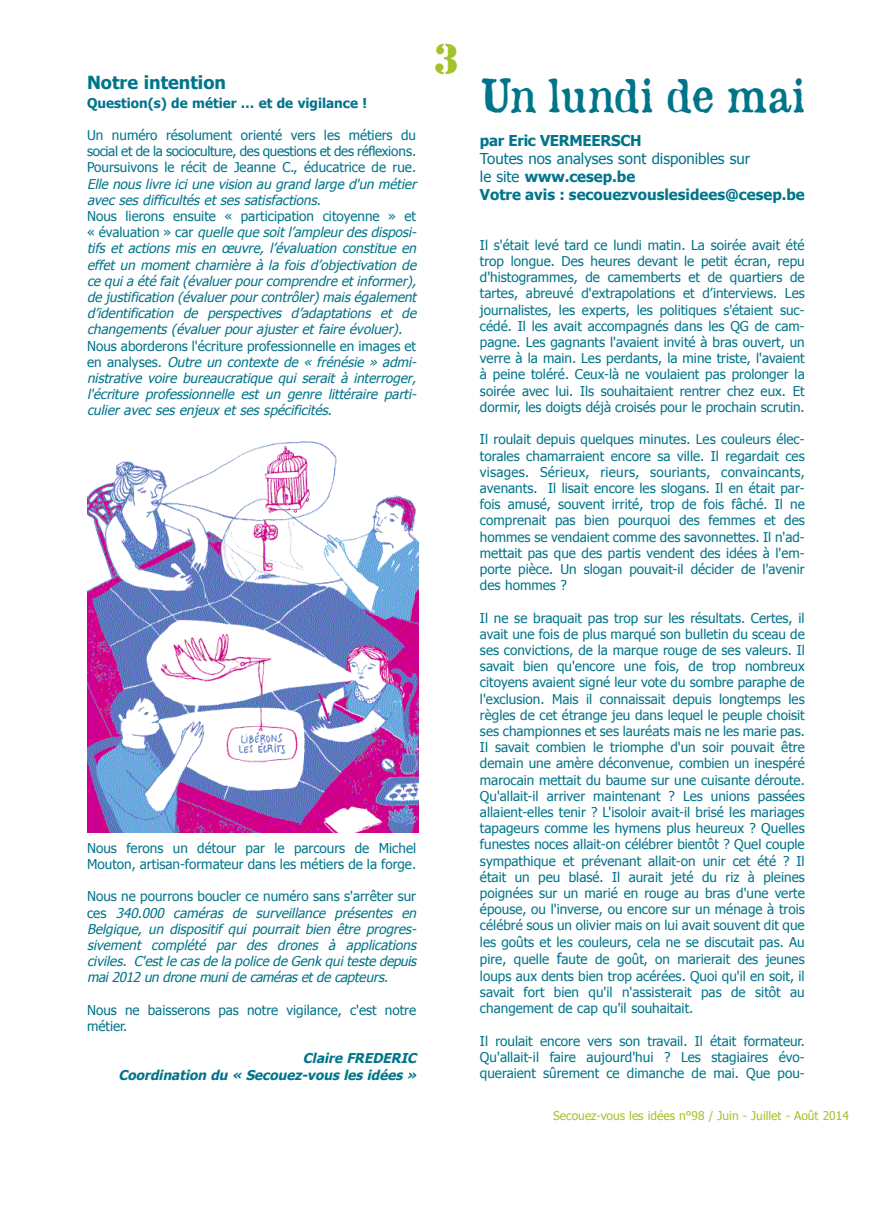
<style>
.page{position:relative;width:893px;height:1212px;background:#fff}
.page>*{position:absolute;margin:0;border:0;box-sizing:border-box;transform-origin:0 0}
.t1{font:45px "Old Newspaper Types";letter-spacing:-.015em;color:#00758a}
.t2{font:45px "Stencil";color:#a3c329}
.t3{font:700 18px "Tahoma";color:#00758a}
.t4{font:700 15px/18px "Tahoma";color:#00758a}
.t5{font:700 15px "Tahoma";letter-spacing:-.02em;color:#00758a}
.t6{font:13.5px/16.2px "Tahoma";color:#00758a;text-align:justify}
.t7{font:italic 13.5px/16.2px "Tahoma";color:#00758a}
.t8{font:italic 700 13.5px/16.2px "Tahoma";color:#00758a;text-align:right}
.t9{font:700 13.5px "Tahoma";color:#00758a}
.t10{font:12px "Tahoma";color:#a3c329}
.s1{font-style:normal}
.s2{font-weight:400}
.s3{font-size:15px}
</style>
<div class="page">
<img style="left:88px;top:441px;width:331px;height:391px">
<h2 class="t3" style="left:87px;top:71px;width:140px">Notre intention</h2>
<p class="t9" style="left:87px;top:94px;width:281px">Question(s) de métier … et de vigilance !</p>
<p class="t6" style="left:87px;top:126px;width:331px">Un numéro résolument orienté vers les métiers du social et de la socioculture, des questions et des réflexions.<br>Poursuivons le récit de Jeanne C., éducatrice de rue.</p>
<p class="t7" style="left:87px;top:175px;width:334px">Elle nous livre ici une vision au grand large d'un métier avec ses difficultés et ses satisfactions<span class="s1">.<br>Nous lierons ensuite « participation citoyenne » et « é v a l u a t i o n » c a r</span> quelle que soitl’ampleurdesdisposi&shy;tifs et actions mis en œuvre, l’évaluation constitue en effet un moment charnière à la fois d’objectivation de ce quia été fait(évaluerpourcomprendre etinformer), de j ustification (évaluerpourcontrôler)maiségalement d’identification de perspectives d’adaptations et de changements (évaluer pour ajuster et faire évoluer).</p>
<p class="t7" style="left:87px;top:337px;width:334px"><span class="s1">Nous aborderons l'écriture professionnelle en images et e n a n a l y s e s .</span> Outre un contexte de « frénésie » admi&shy;nistrative voire bureaucratique qui serait à interroger, l'écriture professionnelle est un genre littéraire parti&shy;culier avec ses enjeux et ses spécificités<span class="s1">.</span></p>
<h1 class="t2" style="left:434px;top:41px;width:27px">3</h1>
<p class="t6" style="left:87px;top:839px;width:331px">Nous ferons un détour par le parcours de Michel<br>Mouton, artisan-formateur dans les métiers de la forge.</p>
<p class="t7" style="left:87px;top:888px;width:334px"><span class="s1">Nous ne pourrons boucler ce numéro sans s'arrêter sur c e s</span> 340.000 caméras de surveillance présentes en Belgique, un dispositif qui pourrait bien être progres&shy;sivement complété par des drones à applications civiles. C'estle casde la police de Genk quiteste depuis mai2012un dronemunidecamérasetdecapteurs<span class="s1">.</span></p>
<p class="t6" style="left:87px;top:1001px;width:331px">Nous ne baisserons pas notre vigilance, c'est notre métier.</p>
<p class="t8" style="left:119px;top:1050px;width:303px">Claire FREDERIC<br>Coordination du « Secouez-vous les idées »</p>
<h1 class="t1" style="left:480px;top:65px;width:326px">Un lundi de mai</h1>
<p class="t5" style="left:480px;top:131px;width:163px">par Eric VERMEERSCH</p>
<p class="t4" style="left:480px;top:149px;width:326px"><span class="s2">Toutes nos analyses sont disponibles sur<br>le site</span> www.cesep.be<br>Votre avis : secouezvouslesidees@cesep.be</p>
<p class="t6" style="left:480px;top:236px;width:326px">Il s'était levé tard ce lundi matin. La soirée avait été trop longue. Des heures devant le petit écran, repu d'histogrammes, de camemberts et de quartiers de tartes, abreuvé d'extrapolations et d’interviews. Les journalistes, les experts, les politiques s'étaient suc&shy;cédé. Il les avait accompagnés dans les QG de cam&shy;pagne. Les gagnants l'avaient invité à bras ouvert, un verre à la main. Les perdants, la mine triste, l'avaient à peine toléré. Ceux-là ne voulaient pas prolonger la soirée avec lui. Ils souhaitaient rentrer chez eux. Et dormir, les doigts déjà croisés pour le prochain scrutin.</p>
<p class="t6" style="left:480px;top:431px;width:326px">Il roulait depuis quelques minutes. Les couleurs élec&shy;torales chamarraient encore sa ville. Il regardait ces visages. Sérieux, rieurs, souriants, convaincants, avenants. Il lisait encore les slogans. Il en était par&shy;fois amusé, souvent irrité, trop de fois fâché. Il ne comprenait pas bien pourquoi des femmes et des hommes se vendaient comme des savonnettes. Il n'ad&shy;mettait pas que des partis vendent des idées à l'em&shy;porte pièce. Un slogan pouvait-il décider de l'avenir des hommes ?</p>
<p class="t6" style="left:480px;top:609px;width:326px">Il ne se braquait pas trop sur les résultats. Certes, il avait une fois de plus marqué son bulletin du sceau de ses convictions, de la marque rouge de ses valeurs. Il savait bien qu'encore une fois, de trop nombreux citoyens avaient signé leur vote du sombre paraphe de l'exclusion. Mais il connaissait depuis longtemps les règles de cet étrange jeu dans lequel le peuple choisit ses championnes et ses lauréats mais ne les marie pas.<br>Il savait combien le triomphe d'un soir pouvait être demain une amère déconvenue, combien un inespéré marocain mettait du baume sur une cuisante déroute.<br>Qu'allait-il arriver maintenant ? Les unions passées allaient-elles tenir ? L'isoloir avait-il brisé les mariages tapageurs comme les hymens plus heureux ? Quelles funestes noces allait-on célébrer bientôt ? Quel couple sympathique et prévenant allait-on unir cet été ? Il était un peu blasé. Il aurait jeté du riz à pleines poignées sur un marié en rouge au bras d'une verte épouse, ou l'inverse, ou encore sur un ménage à trois célébré sous un olivier mais on lui avait souvent dit que les goûts et les couleurs, cela ne se discutait pas. Au pire, quelle <span class="s3">f</span>aute de goût, on marierait des jeunes loups aux dents bien trop acérées. Quoi qu'il en soit, il savait fort bien qu'il n'assisterait pas de sitôt au changement de cap qu'il souhaitait.</p>
<p class="t6" style="left:480px;top:1032px;width:326px">Il roulait encore vers son travail. Il était formateur.<br>Qu'allait-il faire aujourd'hui ? Les stagiaires évo&shy;queraient sûrement ce dimanche de mai. Que pou-</p>
<p class="t10" style="left:553px;top:1108px;width:297px">Secouez-vous les idées n°98 / Juin - Juillet - Août 2014</p>
</div>
